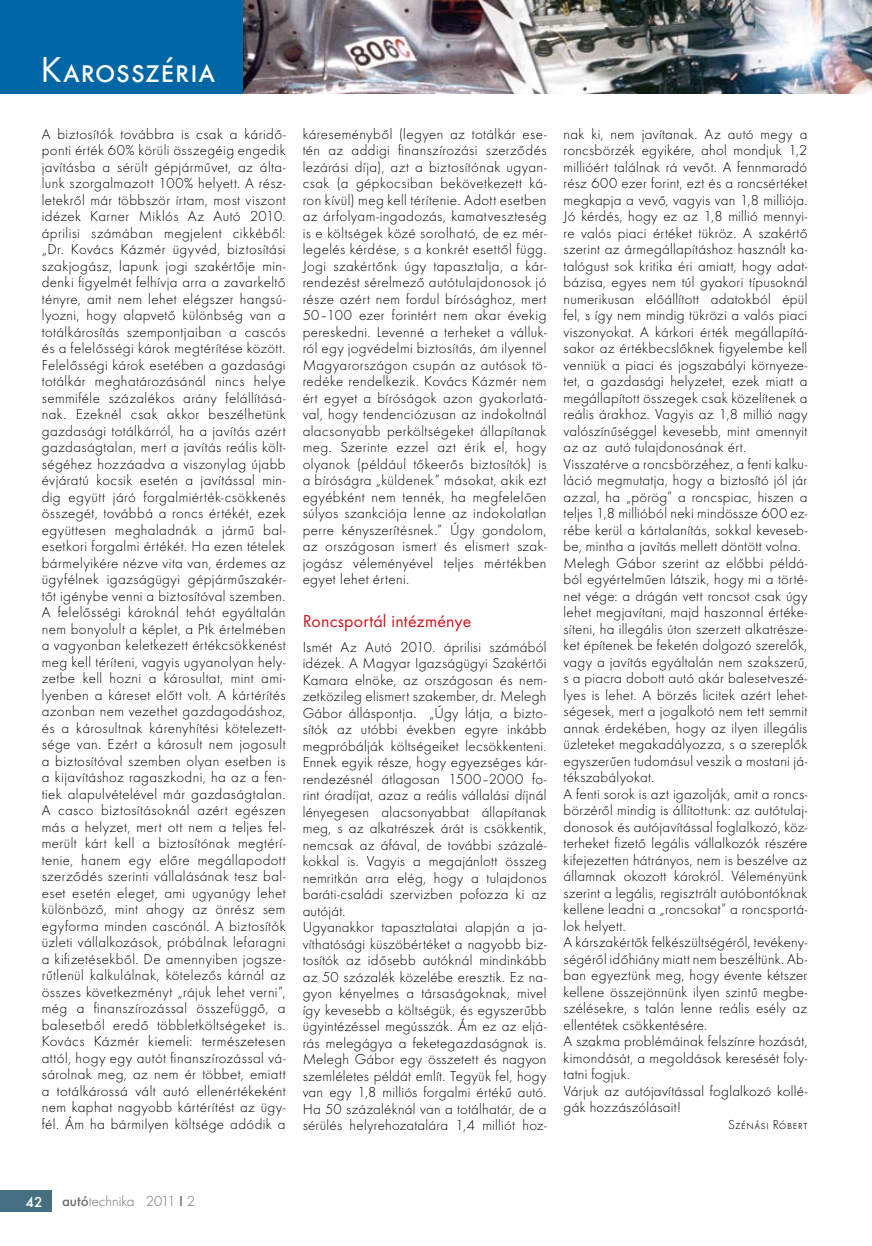
<style>
.page{position:relative;width:872px;height:1246px;background:#fff}
.page>*{position:absolute;margin:0;border:0;box-sizing:border-box;transform-origin:0 0}
.t1{font:37.5px "Futura TOT Boo";color:#fff}
.t2{font:18px "Futura TOT Boo";letter-spacing:.01em;color:#ce181f}
.t3{font:300 15px/16.5px "Futura TOT";letter-spacing:.015em;color:#000;text-align:justify}
.t4{font:300 15px "Futura TOT";color:#6d6f71}
.t5{font:500 15px "Futura TOT";color:#fff}
.t6{font:300 13.5px "Futura TOT";color:#000}
.s1{font-weight:500}
</style>
<div class="page">
<div style="left:0;top:1191px;width:51px;height:21px;background:#467082"></div>
<img style="left:242px;top:0;width:630px;height:94px">
<div style="left:0;top:0;width:242px;height:94px;background:#0066a5"></div>
<p class="t1" style="left:40px;top:47px;width:176px">Karosszéria</p>
<p class="t3" style="left:42px;top:126px;width:245px">A biztosítók továbbra is csak a káridő&shy;ponti érték 60% körüli összegéig engedik javításba a sérült gépjárművet, az álta&shy;lunk szorgalmazott 100% helyett. A rész&shy;letekről már többször írtam, most viszont idézek Karner Miklós Az Autó 2010. áprilisi számában megjelent cikkéből: „Dr. Kovács Kázmér ügyvéd, biztosítási szakjogász, lapunk jogi szakértője min&shy;denki figyelmét felhívja arra a zavarkeltő tényre, amit nem lehet elégszer hangsú&shy;lyozni, hogy alapvető különbség van a totálkárosítás szempontjaiban a cascós és a felelősségi károk megtérítése között.<br>Felelősségi károk esetében a gazdasági totálkár meghatározásánál nincs helye semmiféle százalékos arány felállításá&shy;nak. Ezeknél csak akkor beszélhetünk gazdasági totálkárról, ha a javítás azért gazdaságtalan, mert a javítás reális költ&shy;ségéhez hozzáadva a viszonylag újabb évjáratú kocsik esetén a javítással min&shy;dig együtt járó forgalmiérték-csökkenés összegét, továbbá a roncs értékét, ezek együttesen meghaladnák a jármű bal&shy;esetkori forgalmi értékét. Ha ezen tételek bármelyikére nézve vita van, érdemes az ügyfélnek igazságügyi gépjárműszakér&shy;tőt igénybe venni a biztosítóval szemben.<br>A felelősségi károknál tehát egyáltalán nem bonyolult a képlet, a Ptk értelmében a vagyonban keletkezett értékcsökkenést meg kell téríteni, vagyis ugyanolyan hely&shy;zetbe kell hozni a károsultat, mint ami&shy;lyenben a káreset előtt volt. A kártérítés azonban nem vezethet gazdagodáshoz, és a károsultnak kárenyhítési kötelezett&shy;sége van. Ezért a károsult nem jogosult a biztosítóval szemben olyan esetben is a kijavításhoz ragaszkodni, ha az a fen&shy;tiek alapulvételével már gazdaságtalan.<br>A casco biztosításoknál azért egészen más a helyzet, mert ott nem a teljes fel&shy;merült kárt kell a biztosítónak megtérí&shy;tenie, hanem egy előre megállapodott szerződés szerinti vállalásának tesz bal&shy;eset esetén eleget, ami ugyanúgy lehet különböző, mint ahogy az önrész sem egyforma minden cascónál. A biztosítók üzleti vállalkozások, próbálnak lefaragni a kifizetésekből. De amennyiben jogsze&shy;rűtlenül kalkulálnak, kötelezős kárnál az összes következményt „rájuk lehet verni”, még a finanszírozással összefüggő, a balesetből eredő többletköltségeket is.<br>Kovács Kázmér kiemeli: természetesen attól, hogy egy autót finanszírozással vá&shy;sárolnak meg, az nem ér többet, emiatt a totálkárossá vált autó ellenértékeként nem kaphat nagyobb kártérítést az ügy&shy;fél. Ám ha bármilyen költsége adódik a</p>
<p class="t3" style="left:303px;top:126px;width:245px">káreseményből (legyen az totálkár ese&shy;tén az addigi finanszírozási szerződés lezárási díja), azt a biztosítónak ugyan&shy;csak (a gépkocsiban bekövetkezett ká&shy;ron kívül) meg kell térítenie. Adott esetben az árfolyam-ingadozás, kamatveszteség is e költségek közé sorolható, de ez mér&shy;legelés kérdése, s a konkrét esettől függ.<br>Jogi szakértőnk úgy tapasztalja, a kár&shy;rendezést sérelmező autótulajdonosok jó része azért nem fordul bírósághoz, mert 50–100 ezer forintért nem akar évekig pereskedni. Levenné a terheket a válluk&shy;ról egy jogvédelmi biztosítás, ám ilyennel Magyarországon csupán az autósok tö&shy;redéke rendelkezik. Kovács Kázmér nem ért egyet a bíróságok azon gyakorlatá&shy;val, hogy tendenciózusan az indokoltnál alacsonyabb perköltségeket állapítanak meg. Szerinte ezzel azt érik el, hogy olyanok (például tőkeerős biztosítók) is a bíróságra „küldenek” másokat, akik ezt egyébként nem tennék, ha megfelelően súlyos szankciója lenne az indokolatlan perre kényszerítésnek.” Úgy gondolom, az országosan ismert és elismert szak&shy;jogász véleményével teljes mértékben egyet lehet érteni.</p>
<p class="t2" style="left:303px;top:610px;width:170px">Roncsportál intézménye</p>
<p class="t3" style="left:303px;top:639px;width:245px;text-align:left">Ismét Az Autó 2010. áprilisi számából idézek. A Magyar Igazságügyi Szakértői Kamara elnöke, az országosan és nem&shy;zetközileg elismert szakember, dr. Melegh Gábor álláspontja. „Úgy látja, a bizto&shy;sítók az utóbbi években egyre inkább megpróbálják költségeiket lecsökkenteni.<br>Ennek egyik része, hogy egyezséges kár&shy;rendezésnél átlagosan 1500–2000 fo&shy;rint óradíjat, azaz a reális vállalási díjnál lényegesen alacsonyabbat állapítanak meg, s az alkatrészek árát is csökkentik, nemcsak az áfával, de további százalé&shy;kokkal is. Vagyis a megajánlott összeg nemritkán arra elég, hogy a tulajdonos baráti-családi szervizben pofozza ki az autóját.<br>Ugyanakkor tapasztalatai alapján a ja&shy;víthatósági küszöbértéket a nagyobb biz&shy;tosítók az idősebb autóknál mindinkább az 50 százalék közelébe eresztik. Ez na&shy;gyon kényelmes a társaságoknak, mivel így kevesebb a költségük, és egyszerűbb ügyintézéssel megússzák. Ám ez az eljá&shy;rás melegágya a feketegazdaságnak is.<br>Melegh Gábor egy összetett és nagyon szemléletes példát említ. Tegyük fel, hogy van egy 1,8 milliós forgalmi értékű autó.<br>Ha 50 százaléknál van a totálhatár, de a sérülés helyrehozatalára 1,4 milliót hoz-</p>
<p class="t3" style="left:563px;top:126px;width:245px;text-align:left">nak ki, nem javítanak. Az autó megy a roncsbörzék egyikére, ahol mondjuk 1,2 millióért találnak rá vevőt. A fennmaradó rész 600 ezer forint, ezt és a roncsértéket megkapja a vevő, vagyis van 1,8 milliója.<br>Jó kérdés, hogy ez az 1,8 millió mennyi&shy;re valós piaci értéket tükröz. A szakértő szerint az ármegállapításhoz használt ka&shy;talógust sok kritika éri amiatt, hogy adat&shy;bázisa, egyes nem túl gyakori típusoknál numerikusan előállított adatokból épül fel, s így nem mindig tükrözi a valós piaci viszonyokat. A kárkori érték megállapítá&shy;sakor az értékbecslőknek figyelembe kell venniük a piaci és jogszabályi környeze&shy;tet, a gazdasági helyzetet, ezek miatt a megállapított összegek csak közelítenek a reális árakhoz. Vagyis az 1,8 millió nagy valószínűséggel kevesebb, mint amennyit az az autó tulajdonosának ért.<br>Visszatérve a roncsbörzéhez, a fenti kalku&shy;láció megmutatja, hogy a biztosító jól jár azzal, ha „pörög” a roncspiac, hiszen a teljes 1,8 millióból neki mindössze 600 ez&shy;rébe kerül a kártalanítás, sokkal keveseb&shy;be, mintha a javítás mellett döntött volna.<br>Melegh Gábor szerint az előbbi példá&shy;ból egyértelműen látszik, hogy mi a törté&shy;net vége: a drágán vett roncsot csak úgy lehet megjavítani, majd haszonnal értéke&shy;síteni, ha illegális úton szerzett alkatrésze&shy;ket építenek be feketén dolgozó szerelők, vagy a javítás egyáltalán nem szakszerű, s a piacra dobott autó akár balesetveszé&shy;lyes is lehet. A börzés licitek azért lehet&shy;ségesek, mert a jogalkotó nem tett semmit annak érdekében, hogy az ilyen illegális üzleteket megakadályozza, s a szereplők egyszerűen tudomásul veszik a mostani já&shy;tékszabályokat.<br>A fenti sorok is azt igazolják, amit a roncs&shy;börzéről mindig is állítottunk: az autótulaj&shy;donosok és autójavítással foglalkozó, köz&shy;terheket fizető legális vállalkozók részére kifejezetten hátrányos, nem is beszélve az államnak okozott károkról. Véleményünk szerint a legális, regisztrált autóbontóknak kellene leadni a „roncsokat” a roncsportá&shy;lok helyett.<br>A kárszakértők felkészültségéről, tevékeny&shy;ségéről időhiány miatt nem beszéltünk. Ab&shy;ban egyeztünk meg, hogy évente kétszer kellene összejönnünk ilyen szintű megbe&shy;szélésekre, s talán lenne reális esély az ellentétek csökkentésére.<br>A szakma problémáinak felszínre hozását, kimondását, a megoldások keresését foly&shy;tatni fogjuk.<br>Várjuk az autójavítással foglalkozó kollé&shy;gák hozzászólásait!</p>
<p class="t6" style="left:728px;top:1117px;width:81px">Szénási Róbert</p>
<p class="t5" style="left:26px;top:1193px;width:19px">42</p>
<p class="t4" style="left:62px;top:1193px;width:135px"><span class="s1">autó</span>technika 2011 <span class="s1">I</span> 2</p>
</div>
